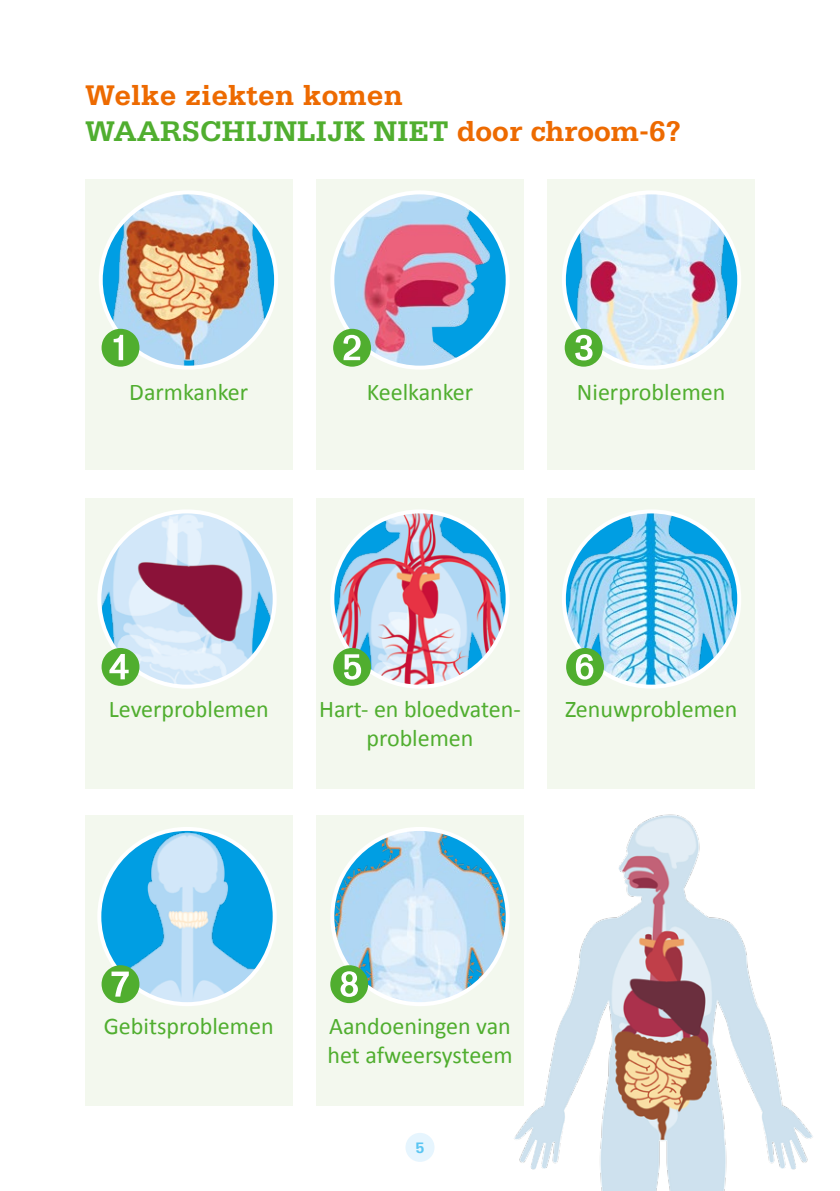
<style>
.page{position:relative;width:840px;height:1191px;background:#fff}
.page>*{position:absolute;margin:0;border:0;box-sizing:border-box;transform-origin:0 0}
.t1{font:700 30px/36px "Serifa Std";color:#ed6a00}
.t2{font:24px/28.8px "Calibri";color:#50ae2f;text-align:center}
.t3{font:700 16px "Serifa Std";color:#5ac5f2}
.s1{color:#50ae2f}
</style>
<div class="page">
<div style="left:85px;top:179px;width:207px;height:290px;background:#f3f8ee"></div>
<div style="left:85px;top:498px;width:207px;height:290px;background:#f3f8ee"></div>
<div style="left:85px;top:816px;width:207px;height:290px;background:#f3f8ee"></div>
<div style="left:316px;top:179px;width:207px;height:290px;background:#f3f8ee"></div>
<div style="left:316px;top:498px;width:207px;height:290px;background:#f3f8ee"></div>
<div style="left:316px;top:816px;width:207px;height:290px;background:#f3f8ee"></div>
<div style="left:547px;top:179px;width:207px;height:290px;background:#f3f8ee"></div>
<div style="left:547px;top:498px;width:207px;height:290px;background:#f3f8ee"></div>
<img style="left:510px;top:814px;width:303px;height:377px">
<img style="left:101px;top:192px;width:175px;height:176px;border-radius:88px">
<div style="left:99px;top:190px;width:179px;height:180px;border:4px solid #fff;border-radius:50%"></div>
<img style="left:332px;top:192px;width:175px;height:176px;border-radius:88px">
<div style="left:330px;top:190px;width:179px;height:180px;border:4px solid #fff;border-radius:50%"></div>
<img style="left:332px;top:511px;width:175px;height:175px;border-radius:88px">
<div style="left:330px;top:509px;width:179px;height:179px;border:4px solid #fff;border-radius:50%"></div>
<img style="left:332px;top:829px;width:175px;height:175px;border-radius:88px">
<div style="left:330px;top:827px;width:179px;height:179px;border:4px solid #fff;border-radius:50%"></div>
<img style="left:563px;top:192px;width:175px;height:176px;border-radius:88px">
<div style="left:561px;top:190px;width:179px;height:180px;border:4px solid #fff;border-radius:50%"></div>
<img style="left:563px;top:511px;width:175px;height:175px;border-radius:88px">
<div style="left:561px;top:509px;width:179px;height:179px;border:4px solid #fff;border-radius:50%"></div>
<img style="left:99px;top:511px;width:175px;height:175px;border-radius:88px">
<div style="left:97px;top:509px;width:179px;height:179px;border:4px solid #fff;border-radius:50%"></div>
<img style="left:99px;top:829px;width:175px;height:175px;border-radius:88px">
<div style="left:97px;top:827px;width:179px;height:179px;border:4px solid #fff;border-radius:50%"></div>
<svg style="left:330px;top:965px;width:38px;height:38px"></svg>
<svg style="left:101px;top:965px;width:38px;height:38px"></svg>
<svg style="left:101px;top:329px;width:38px;height:38px"></svg>
<svg style="left:333px;top:329px;width:38px;height:38px"></svg>
<svg style="left:564px;top:329px;width:38px;height:38px"></svg>
<svg style="left:101px;top:648px;width:38px;height:38px"></svg>
<svg style="left:333px;top:648px;width:38px;height:38px"></svg>
<svg style="left:566px;top:648px;width:37px;height:38px"></svg>
<div style="left:405px;top:1132px;width:29px;height:29px;background:#e6f5fe;border-radius:50%"></div>
<p class="t1" style="left:85px;top:77px;width:597px">Welke ziekten komen<br><span class="s1">WAARSCHIJNLIJK NIET</span> door chroom-6?</p>
<p class="t2" style="left:129px;top:378px;width:120px">Darmkanker</p>
<p class="t2" style="left:366px;top:378px;width:108px">Keelkanker</p>
<p class="t2" style="left:576px;top:378px;width:150px">Nierproblemen</p>
<p class="t2" style="left:109px;top:694px;width:161px">Leverproblemen</p>
<p class="t2" style="left:319px;top:694px;width:203px">Hart- en bloedvaten&shy;problemen</p>
<p class="t2" style="left:564px;top:694px;width:174px">Zenuwproblemen</p>
<p class="t2" style="left:104px;top:1011px;width:171px">Gebitsproblemen</p>
<p class="t2" style="left:327px;top:1011px;width:186px;text-align:left">Aandoeningen van het afweersysteem</p>
<p class="t3" style="left:415px;top:1138px;width:10px">5</p>
</div>
